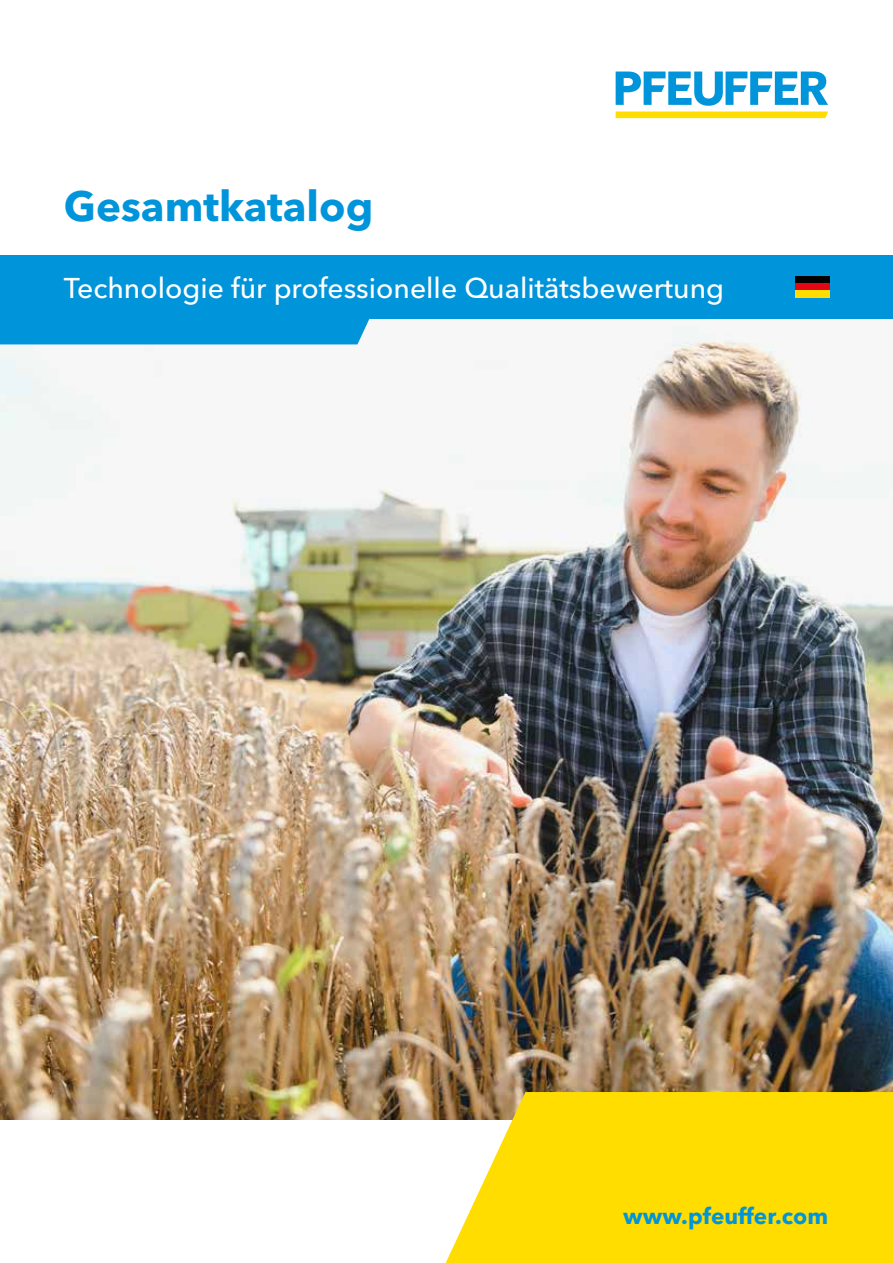
<style>
.page{position:relative;width:893px;height:1263px;background:#fff}
.page>*{position:absolute;margin:0;border:0;box-sizing:border-box;transform-origin:0 0}
.t1{font:700 42px "Avenir Next Cyr";color:#0095db}
.t2{font:500 28.35px "Avenir Next Cyr";color:#fff}
.t3{font:700 22.5px "Avenir Next Cyr";color:#0095db}
</style>
<div class="page">
<svg style="left:616px;top:72px;width:212px;height:46px"></svg>
<img style="left:0;top:319px;width:893px;height:800px">
<svg style="left:446px;top:1092px;width:447px;height:171px;background:#fcdc11"></svg>
<div style="left:0;top:255px;width:893px;height:64px;background:#0095db"></div>
<div style="left:0;top:319px;width:369px;height:25px;background:#0095db"></div>
<div style="left:795px;top:276px;width:34px;height:7px;background:#000"></div>
<div style="left:795px;top:283px;width:34px;height:8px;background:#e30613"></div>
<div style="left:795px;top:291px;width:34px;height:7px;background:#fd0"></div>
<h1 class="t1" style="left:64px;top:181px;width:311px">Gesamtkatalog</h1>
<p class="t2" style="left:64px;top:271px;width:662px">Technologie für professionelle Qualitätsbewertung</p>
<p class="t3" style="left:623px;top:1202px;width:206px">www.pfeuffer.com</p>
</div>
